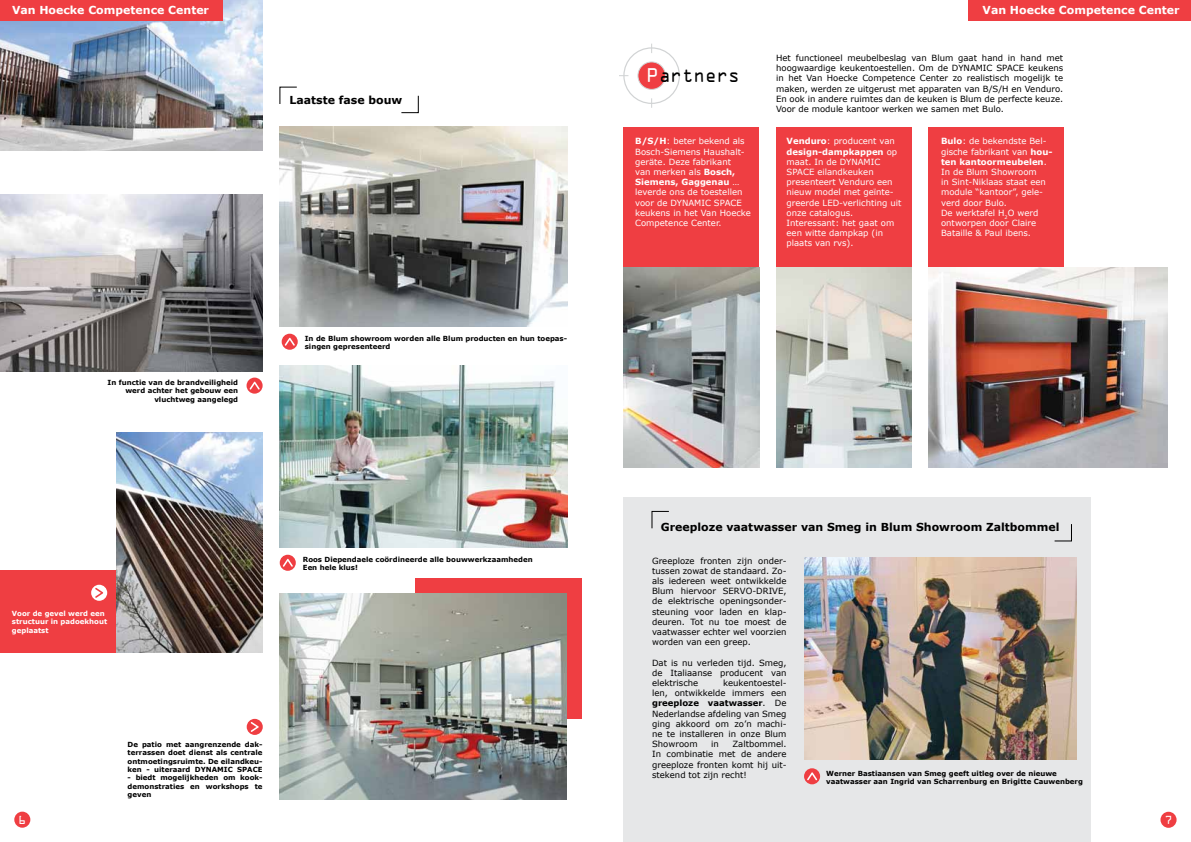
<style>
.page{position:relative;width:1191px;height:842px;background:#fff}
.page>*{position:absolute;margin:0;border:0;box-sizing:border-box;transform-origin:0 0}
.t1{font:17.8px "OCRA Std";color:#000;scale:.9 1}
.t2{font:700 11px "Verdana";color:#000}
.t3{font:700 11px "Verdana";color:#fff}
.t4{font:10.5px "OCRA Std";color:#fff}
.t5{font:8.5px/10.2px "Verdana";color:#000;text-align:justify}
.t6{font:8.5px/10.2px "Verdana";color:#fff}
.t7{font:700 7px/8.4px "Verdana";color:#000}
.t8{font:700 7px/8.4px "Verdana";color:#fff}
.s1{color:#fff}
.s2{font-weight:700}
</style>
<div class="page">
<div style="left:623px;top:497px;width:468px;height:345px;background:#e6e7e8"></div>
<div style="left:1160px;top:812px;width:16px;height:16px;background:#ef3e42;border-radius:50%"></div>
<div style="left:14px;top:812px;width:16px;height:16px;background:#ef3e42;border-radius:50%"></div>
<img style="left:0;top:0;width:263px;height:150px">
<div style="left:0;top:0;width:222px;height:21px;background:#ef3e42"></div>
<div style="left:969px;top:0;width:222px;height:21px;background:#ef3e42"></div>
<svg style="left:1054px;top:540px;width:17px;height:1px"></svg>
<svg style="left:651px;top:511px;width:18px;height:17px"></svg>
<img style="left:804px;top:557px;width:272px;height:203px">
<div style="left:623px;top:47px;width:57px;height:57px;border:1px solid #d1d3d4;border-radius:50%"></div>
<div style="left:638px;top:62px;width:27px;height:27px;background:#ef3e42;border-radius:50%"></div>
<div style="left:637px;top:62px;width:29px;height:28px;border:1px solid #d1d3d4;border-radius:50%"></div>
<div style="left:624px;top:128px;width:135px;height:140px;background:#ef3e42"></div>
<div style="left:928px;top:128px;width:135px;height:140px;background:#ef3e42"></div>
<div style="left:776px;top:128px;width:135px;height:140px;background:#ef3e42"></div>
<img style="left:928px;top:268px;width:239px;height:200px">
<svg style="left:804px;top:768px;width:16px;height:16px"></svg>
<svg style="left:807px;top:772px;width:10px;height:8px"></svg>
<svg style="left:247px;top:719px;width:16px;height:16px"></svg>
<svg style="left:251px;top:722px;width:8px;height:10px"></svg>
<div style="left:282px;top:334px;width:16px;height:16px;background:#ef3e42;border-radius:50%"></div>
<svg style="left:285px;top:338px;width:10px;height:8px"></svg>
<div style="left:280px;top:555px;width:16px;height:16px;background:#ef3e42;border-radius:50%"></div>
<svg style="left:283px;top:559px;width:10px;height:8px"></svg>
<svg style="left:246px;top:378px;width:17px;height:16px"></svg>
<svg style="left:250px;top:382px;width:10px;height:8px"></svg>
<div style="left:415px;top:578px;width:166px;height:140px;background:#ef3e42"></div>
<div style="left:0;top:570px;width:158px;height:82px;background:#ef3e42"></div>
<img style="left:0;top:194px;width:263px;height:178px">
<img style="left:279px;top:366px;width:288px;height:182px">
<div style="left:91px;top:585px;width:16px;height:16px;background:#fff;border-radius:50%"></div>
<svg style="left:95px;top:588px;width:8px;height:10px"></svg>
<svg style="left:401px;top:96px;width:17px;height:17px"></svg>
<svg style="left:280px;top:87px;width:17px;height:17px"></svg>
<img style="left:280px;top:594px;width:287px;height:205px">
<img style="left:776px;top:268px;width:135px;height:200px">
<img style="left:624px;top:268px;width:135px;height:200px">
<img style="left:280px;top:127px;width:287px;height:199px">
<img style="left:116px;top:432px;width:147px;height:220px">
<p class="t3" style="left:12px;top:3px;width:199px">Van Hoecke Competence Center</p>
<p class="t3" style="left:982px;top:3px;width:199px">Van Hoecke Competence Center</p>
<p class="t2" style="left:289px;top:92px;width:114px">Laatste fase bouw</p>
<p class="t7" style="left:108px;top:378px;width:132px;text-align:right">In functie van de brandveiligheid werd achter het gebouw een vluchtweg aangelegd</p>
<p class="t7" style="left:305px;top:334px;width:264px">In de Blum showroom worden alle Blum producten en hun toepas&shy;singen gepresenteerd</p>
<p class="t8" style="left:12px;top:609px;width:97px">Voor de gevel werd een structuur in padoekhout geplaatst</p>
<p class="t7" style="left:303px;top:555px;width:231px">Roos Diependaele coördineerde alle bouwwerkzaamheden<br>Een hele klus!</p>
<p class="t7" style="left:128px;top:740px;width:136px;text-align:justify">De patio met aangrenzende dak&shy;terrassen doet dienst als centrale ontmoetingsruimte. De eilandkeu&shy;ken - uiteraard DYNAMIC SPACE</p>
<p class="t7" style="left:128px;top:773px;width:136px;text-align:justify">- biedt mogelijkheden om kook&shy;demonstraties en workshops te geven</p>
<h1 class="t1" style="left:646px;top:67px;width:105px"><span class="s1">p</span>artners</h1>
<p class="t5" style="left:776px;top:53px;width:288px">Het functioneel meubelbeslag van Blum gaat hand in hand met hoogwaardige keukentoestellen. Om de DYNAMIC SPACE keukens in het Van Hoecke Competence Center zo realistisch mogelijk te maken, werden ze uitgerust met apparaten van B/S/H en Venduro.<br>En ook in andere ruimtes dan de keuken is Blum de perfecte keuze.<br>Voor de module kantoor werken we samen met Bulo.</p>
<p class="t6" style="left:635px;top:136px;width:117px"><span class="s2">B/S/H</span>: beter bekend als<br>Bosch-Siemens Haushalt&shy;geräte. Deze fabrikant<br>van merken als <span class="s2">Bosch,<br>Siemens, Gaggenau</span> … leverde ons de toestellen voor de DYNAMIC SPACE keukens in het Van Hoecke<br>Competence Center.</p>
<p class="t6" style="left:941px;top:136px;width:113px"><span class="s2">Bulo</span>: de bekendste Bel&shy;gische fabrikant van <span class="s2">hou&shy;ten kantoormeubelen</span>.<br>In de Blum Showroom<br>in Sint-Niklaas staat een module “kantoor”, gele&shy;verd door Bulo.<br>De werktafel H<sub>2</sub>O werd ontworpen door Claire<br>Bataille &amp; Paul ibens.</p>
<p class="t6" style="left:786px;top:136px;width:116px"><span class="s2">Venduro</span>: producent van <span class="s2">design-dampkappen</span> op maat. In de DYNAMIC<br>SPACE eilandkeuken presenteert Venduro een nieuw model met geïnte&shy;greerde LED-verlichting uit onze catalogus.<br>Interessant: het gaat om een witte dampkap (in plaats van rvs).</p>
<p class="t2" style="left:661px;top:519px;width:400px">Greeploze vaatwasser van Smeg in Blum Showroom Zaltbommel</p>
<p class="t5" style="left:652px;top:555px;width:136px">Greeploze fronten zijn onder&shy;tussen zowat de standaard. Zo&shy;als iedereen weet ontwikkelde Blum hiervoor SERVO-DRIVE, de elektrische openingsonder&shy;steuning voor laden en klap&shy;deuren. Tot nu toe moest de vaatwasser echter wel voorzien worden van een greep.</p>
<p class="t5" style="left:652px;top:657px;width:136px">Dat is nu verleden tijd. Smeg, de Italiaanse producent van elektrische</p>
<p class="t5" style="left:652px;top:678px;width:136px;text-indent:71px">keukentoestel&shy;len, ontwikkelde immers een <span class="s2">greeploze vaatwasser</span>. De Nederlandse afdeling van Smeg ging akkoord om zo’n machi&shy;ne te installeren in onze Blum Showroom</p>
<p class="t5" style="left:652px;top:739px;width:136px;text-indent:81px">Zaltbommel.<br>In combinatie met de andere greeploze fronten komt hij uit&shy;stekend tot zijn recht!</p>
<p class="t5" style="left:711px;top:739px;width:9px">in</p>
<p class="t7" style="left:826px;top:769px;width:258px">Werner Bastiaansen van Smeg geeft uitleg over de nieuwe vaatwasser aan Ingrid van Scharrenburg en Brigitte Cauwenberg</p>
<p class="t4" style="left:19px;top:815px;width:9px">6</p>
<p class="t4" style="left:1164px;top:815px;width:9px">7</p>
</div>
